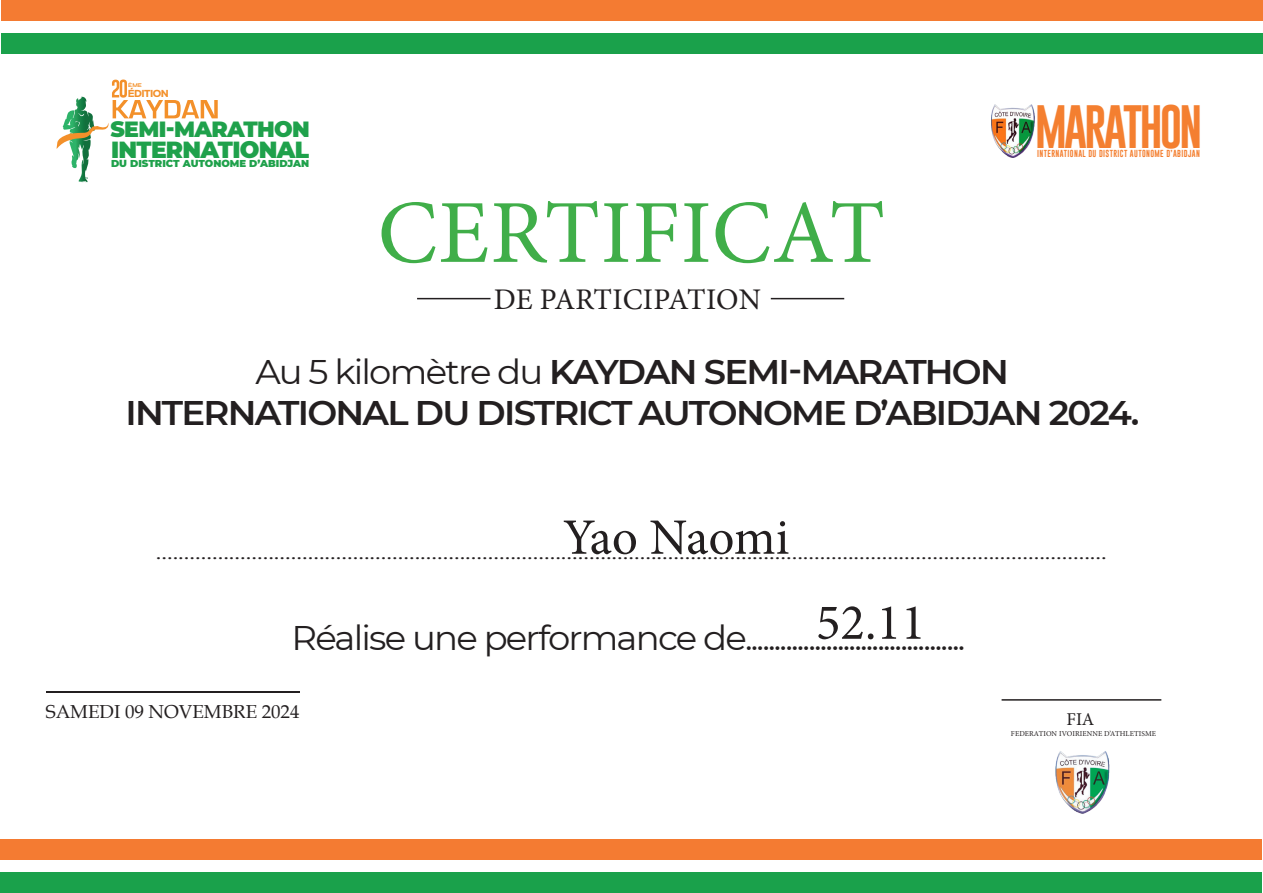
<style>
.page{position:relative;width:1263px;height:893px;background:#fff}
.page>*{position:absolute;margin:0;border:0;box-sizing:border-box;transform-origin:0 0}
.t1{font:90px "Minion Pro";letter-spacing:.01em;color:#40ae49}
.t2{font:51px "Minion Pro";color:#231f20}
.t3{font:44.7px "Gobold";letter-spacing:-.07em;color:#f47f30}
.t4{font:600 34.2px/41px "Montserrat";letter-spacing:-.05em;color:#231f20;text-align:center;scale:1.04 1}
.t5{font:34.2px "Montserrat";letter-spacing:-.05em;color:#231f20;scale:1.04 1}
.t6{font:30px "Minion Pro";color:#231f20}
.t7{font:900 23.25px "Montserrat";letter-spacing:-.03em;color:#1fa14b}
.t8{font:900 22.05px "Montserrat";letter-spacing:-.03em;color:#1fa14b}
.t9{font:18.75px "Book Antiqua";color:#231f20}
.t10{font:18px "Minion Pro";color:#231f20;scale:1.37 1}
.t11{font:18px "Minion Pro";color:#231f20}
.t12{font:800 10.35px "Nexa";letter-spacing:-.05em;color:#f3902a}
.t13{font:900 10.05px "Montserrat";color:#1fa14b}
.t14{font:7.5px "Gobold";letter-spacing:.05em;color:#f47f30}
.t15{font:7.5px "Minion Pro";letter-spacing:.01em;color:#231f20}
.t16{font:5.4px "Marsek Demi";color:#f3902a}
.s1{font-weight:400}
</style>
<div class="page">
<div style="left:1px;top:0;width:1262px;height:21px;background:#f47b32"></div>
<div style="left:1px;top:33px;width:1262px;height:21px;background:#1aa14b"></div>
<div style="left:0;top:839px;width:1262px;height:21px;background:#f47b32"></div>
<div style="left:0;top:872px;width:1262px;height:21px;background:#1aa14b"></div>
<svg style="left:56px;top:80px;width:162px;height:102px"></svg>
<hr style="left:1001px;top:699px;width:160px;height:2px;background:#231f20">
<hr style="left:417px;top:298px;width:73px;height:1px;background:#231f20">
<hr style="left:771px;top:298px;width:73px;height:1px;background:#231f20">
<img style="left:1055px;top:751px;width:55px;height:63px">
<img style="left:991px;top:105px;width:43px;height:52px">
<hr style="left:46px;top:691px;width:253px;height:1px;background:#231f20">
<p class="t16" style="left:128px;top:81px;width:15px">ÈME</p>
<p class="t12" style="left:128px;top:87px;width:43px">ÉDITION</p>
<p class="t8" style="left:110px;top:112px;width:201px">SEMI-MARATHON</p>
<p class="t13" style="left:111px;top:156px;width:200px">DU DISTRICT AUTONOME D’ABIDJAN</p>
<p class="t7" style="left:111px;top:132px;width:200px">INTERNATIONAL</p>
<h1 class="t1" style="left:378px;top:173px;width:509px">CERTIFICAT</h1>
<h3 class="t6" style="left:494px;top:279px;width:269px">DE PARTICIPATION</h3>
<h3 class="t3" style="left:1035px;top:98px;width:169px">MARATHON</h3>
<p class="t14" style="left:1037px;top:149px;width:164px">INTERNATIONAL DU DISTRICT AUTONOME D’ABIDJAN</p>
<h3 class="t4" style="left:125px;top:350px;width:976px"><span class="s1">Au 5 kilomètre du</span> KAYDAN SEMI-MARATHON<br>INTERNATIONAL DU DISTRICT AUTONOME D’ABIDJAN 2024.</h3>
<h2 class="t2" style="left:563px;top:503px;width:228px">Yao Naomi</h2>
<p class="t10" style="left:156px;top:541px;width:696px">.........................................................................................................................................................................</p>
<h2 class="t2" style="left:816px;top:588px;width:111px">52.11</h2>
<h3 class="t5" style="left:292px;top:614px;width:649px">Réalise une performance de......................................</h3>
<p class="t9" style="left:46px;top:698px;width:255px">SAMEDI 09 NOVEMBRE 2024</p>
<p class="t11" style="left:1066px;top:707px;width:29px">FIA</p>
<p class="t15" style="left:1011px;top:729px;width:147px">FEDERATION IVOIRIENNE D’ATHLETISME</p>
</div>
